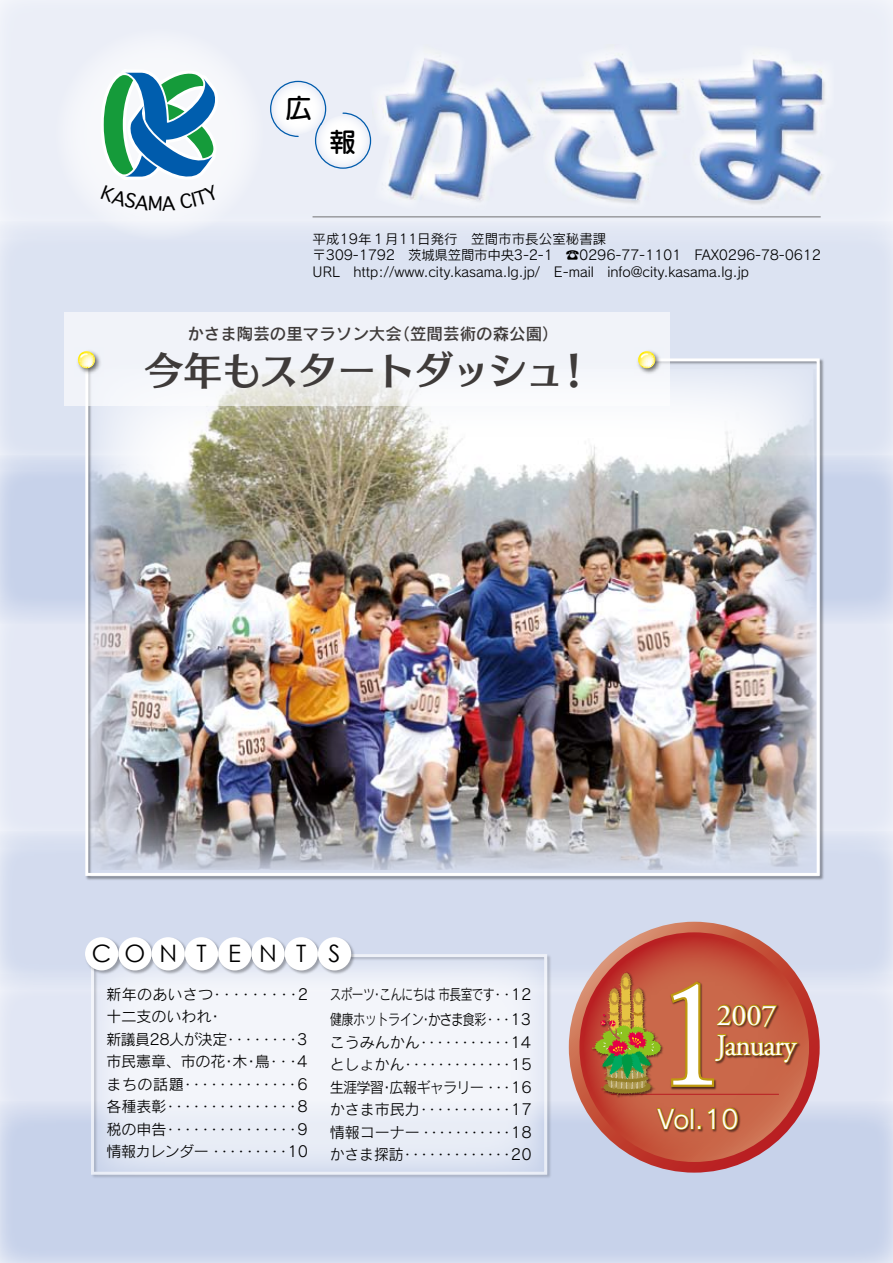
<style>
.page{position:relative;width:893px;height:1263px;background:#fff}
.page>*{position:absolute;margin:0;border:0;box-sizing:border-box;transform-origin:0 0}
.t1{font:138px "Koz Min Pro";color:#fff}
.t2{font:39px "Skip Std B";letter-spacing:-.01em;color:#3f3b3a}
.t3{font:30px/30px "Adobe Garamond Pro";letter-spacing:-.03em;color:#fff}
.t4{font:27px "Seurat Pro DB";color:#000}
.t5{font:25.5px "Rodin Pro M";color:#fff}
.t6{font:24px "Century Gothic";letter-spacing:.775em;color:#000}
.t7{font:16.5px "Rodin Pro DB";color:#3f3b3a}
.t8{font:15px/22.5px "Rodin Pro M";letter-spacing:-.01em;color:#000}
.t9{font:15px/25.5px "Rodin Pro M";letter-spacing:-.04em;color:#000;scale:.78 1}
.t10{font:15px "Rodin Pro M";letter-spacing:-.04em;color:#000}
.t11{font:15px "Rodin Pro M";letter-spacing:-.06em;color:#000;scale:.95 1}
.t12{font:14.7px/22.5px "Seurat Pro M";color:#000;text-align:justify;scale:1.1 1}
.t13{font:13.5px/16.5px "Rodin Pro M";color:#000}
.s1{font-family:"Rodin Pro M";font-size:15px}
.s2{font-family:"Seurat Pro M";font-size:14.7px}
</style>
<div class="page">
<div style="left:0;top:0;width:893px;height:238px;background:#ebeef7"></div>
<div style="left:0;top:221px;width:893px;height:249px;background:#dce3f2"></div>
<svg style="left:0;top:455px;width:893px;height:142px;background:#c8d3ea"></svg>
<svg style="left:0;top:597px;width:893px;height:234px;background:#e1e5f2"></svg>
<div style="left:0;top:831px;width:893px;height:158px;background:#d3dbee"></div>
<div style="left:0;top:1101px;width:893px;height:162px;background:#c7d2ea"></div>
<div style="left:0;top:974px;width:893px;height:149px;background:linear-gradient(to bottom,#e4e8f5,#dbe1f1)"></div>
<div style="left:90px;top:953px;width:462px;height:227px;background:#000;opacity:.3"></div>
<div style="left:91px;top:954px;width:456px;height:221px;border:3px solid #fff"></div>
<svg style="left:569px;top:922px;width:251px;height:250px;background:#c55241"></svg>
<svg style="left:579px;top:932px;width:230px;height:230px;background:#c14234"></svg>
<svg style="left:584px;top:936px;width:221px;height:222px;background:#c24836"></svg>
<div style="left:714px;top:1003px;width:87px;height:63px;background:#c65c40"></div>
<div style="left:84px;top:936px;width:40px;height:40px;background:#000;opacity:.3"></div>
<div style="left:85px;top:937px;width:33px;height:33px;background:#fff;border-radius:50%"></div>
<div style="left:117px;top:936px;width:40px;height:40px;background:#000;opacity:.3"></div>
<div style="left:118px;top:937px;width:34px;height:33px;background:#fff;border-radius:50%"></div>
<div style="left:150px;top:936px;width:41px;height:40px;background:#000;opacity:.3"></div>
<div style="left:152px;top:937px;width:33px;height:33px;background:#fff;border-radius:50%"></div>
<div style="left:183px;top:936px;width:41px;height:40px;background:#000;opacity:.3"></div>
<div style="left:185px;top:937px;width:33px;height:33px;background:#fff;border-radius:50%"></div>
<div style="left:217px;top:936px;width:40px;height:40px;background:#000;opacity:.3"></div>
<div style="left:218px;top:937px;width:33px;height:33px;background:#fff;border-radius:50%"></div>
<div style="left:250px;top:936px;width:40px;height:40px;background:#000;opacity:.3"></div>
<div style="left:251px;top:937px;width:34px;height:33px;background:#fff;border-radius:50%"></div>
<div style="left:283px;top:936px;width:41px;height:40px;background:#000;opacity:.3"></div>
<div style="left:285px;top:937px;width:33px;height:33px;background:#fff;border-radius:50%"></div>
<div style="left:316px;top:936px;width:41px;height:40px;background:#000;opacity:.3"></div>
<div style="left:318px;top:937px;width:33px;height:33px;background:#fff;border-radius:50%"></div>
<div style="left:55px;top:28px;width:209px;height:212px;background:#f4f5fa;border-radius:50%"></div>
<svg style="left:350px;top:216px;width:151px;height:9px"></svg>
<svg style="left:501px;top:216px;width:361px;height:9px"></svg>
<img style="left:380px;top:54px;width:445px;height:150px">
<hr style="left:313px;top:217px;width:508px;height:1px;background:#727172">
<svg style="left:270px;top:80px;width:102px;height:89px"></svg>
<div style="left:273px;top:84px;width:50px;height:50px;background:#fff;border-radius:50%"></div>
<div style="left:318px;top:116px;width:50px;height:50px;background:#fff;border-radius:50%"></div>
<img style="left:84px;top:358px;width:737px;height:519px">
<svg style="left:64px;top:313px;width:606px;height:93px;background:#f1f3f7"></svg>
<img style="left:74px;top:347px;width:29px;height:29px">
<img style="left:67px;top:340px;width:34px;height:31px">
<img style="left:634px;top:347px;width:29px;height:29px">
<img style="left:627px;top:340px;width:35px;height:31px">
<svg style="left:592px;top:971px;width:206px;height:173px;background:#ba683e"></svg>
<svg style="left:101px;top:70px;width:117px;height:110px"></svg>
<h3 class="t4" style="left:285px;top:90px;width:28px">広</h3>
<h3 class="t4" style="left:329px;top:124px;width:28px">報</h3>
<p class="t13" style="left:313px;top:230px;width:510px">平成19年１月11日発行　笠間市市長公室秘書課<br>〒309-1792　茨城県笠間市中央3-2-1　☎0296-77-1101　FAX0296-78-0612<br>URL　http://www.city.kasama.lg.jp/　E-mail　info@city.kasama.lg.jp</p>
<p class="t7" style="left:187px;top:322px;width:373px">かさま陶芸の里マラソン大会（笠間芸術の森公園）</p>
<h2 class="t2" style="left:144px;top:341px;width:450px">今年もスタートダッシュ！</h2>
<h3 class="t6" style="left:92px;top:939px;width:250px">CONTENT S</h3>
<p class="t12" style="left:106px;top:983px;width:185px"><span class="s1">新年のあいさつ</span>･････････<span class="s1">2</span></p>
<p class="t8" style="left:106px;top:1005px;width:203px">十二支のいわれ・<br>新議員28人が決定<span class="s2">････････</span>3市民憲章、市の花・木・鳥<span class="s2">･･･</span>4</p>
<p class="t12" style="left:106px;top:1073px;width:185px"><span class="s1">まちの話題</span>･････････････<span class="s1">6各種表彰</span>･･･････････････<span class="s1">8税の申告</span>･･･････････････<span class="s1">9</span></p>
<p class="t10" style="left:106px;top:1142px;width:203px">情報カレンダー<span class="s2">･････････</span>10</p>
<p class="t9" style="left:330px;top:981px;width:260px">スポーツ・こんにちは 市長室です<span class="s2">･･</span>12健康ホットライン・<span class="s2">かさま食彩･･･</span>13</p>
<p class="t12" style="left:330px;top:1031px;width:185px"><span class="s1">こうみんかん</span>･･･････････<span class="s1">14としょかん</span>･････････････<span class="s1">15</span></p>
<p class="t11" style="left:330px;top:1077px;width:214px">生涯学習・広報ギャラリー<span class="s2">･･･</span>16</p>
<p class="t12" style="left:330px;top:1098px;width:185px"><span class="s1">かさま市民力</span>･･･････････<span class="s1">17情報コーナー</span>･･･････････<span class="s1">18かさま探訪</span>･････････････<span class="s1">20</span></p>
<h1 class="t1" style="left:624px;top:936px;width:139px">１</h1>
<h3 class="t3" style="left:717px;top:1001px;width:81px">2007<br>January</h3>
<h3 class="t5" style="left:657px;top:1102px;width:83px">Vol.10</h3>
</div>
